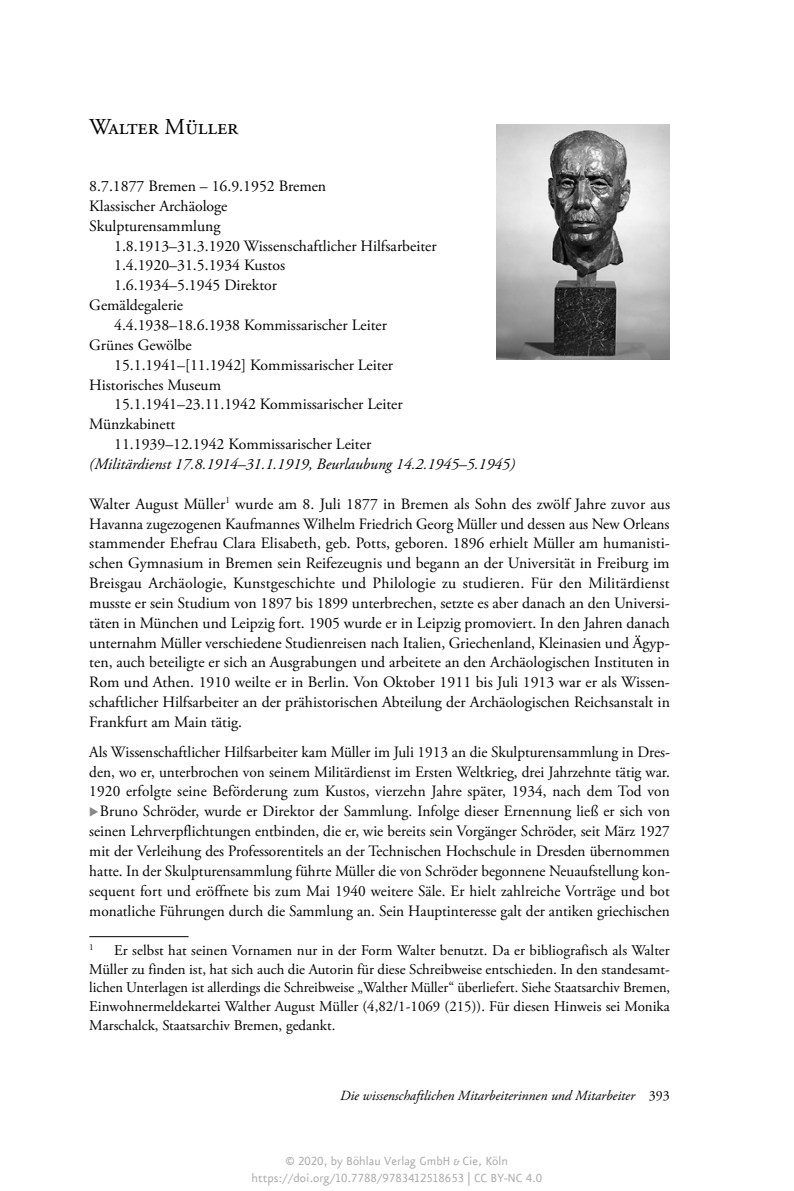
<style>
.page{position:relative;width:794px;height:1191px;background:#fff}
.page>*{position:absolute;margin:0;border:0;box-sizing:border-box;transform-origin:0 0}
.t1{font:22.75px "Adobe Garamond Pro";color:#000}
.t2{font:15.75px/19.8px "Adobe Garamond Pro";color:#000;text-align:justify}
.t3{font:italic 15.75px "Adobe Garamond Pro";color:#000}
.t4{font:14.88px/18.6px "Adobe Garamond Pro";color:#000;text-align:justify}
.t5{font:14px/16.8px "VR Eureka Sans";color:#ababab;text-align:center}
.t6{font:italic 14px "Adobe Garamond Pro";color:#000}
.t7{font:9.1px "Adobe Garamond Pro";color:#000}
.s1{color:#878786}
.s2{font-style:normal}
</style>
<div class="page">
<hr style="left:89px;top:936px;width:100px;height:1px;background:#000">
<img style="left:496px;top:124px;width:174px;height:236px">
<h1 class="t1" style="left:89px;top:113px;width:150px">Walter Müller</h1>
<p class="t2" style="left:89px;top:177px;width:238px;text-align:left">8.7.1877 Bremen – 16.9.1952 Bremen<br>Klassischer Archäologe<br>Skulpturensammlung</p>
<p class="t2" style="left:114px;top:236px;width:324px">1.8.1913–31.3.1920 Wissenschaftlicher Hilfsarbeiter</p>
<p class="t2" style="left:114px;top:256px;width:172px">1.4.1920–31.5.1934 Kustos</p>
<p class="t2" style="left:114px;top:276px;width:165px">1.6.1934–5.1945 Direktor</p>
<p class="t2" style="left:89px;top:296px;width:95px">Gemäldegalerie</p>
<p class="t2" style="left:114px;top:316px;width:274px">4.4.1938–18.6.1938 Kommissarischer Leiter</p>
<p class="t2" style="left:89px;top:335px;width:104px">Grünes Gewölbe</p>
<p class="t2" style="left:114px;top:355px;width:280px">15.1.1941–[11.1942] Kommissarischer Leiter</p>
<p class="t2" style="left:89px;top:375px;width:133px">Historisches Museum</p>
<p class="t2" style="left:114px;top:395px;width:290px">15.1.1941–23.11.1942 Kommissarischer Leiter</p>
<p class="t2" style="left:89px;top:415px;width:88px">Münzkabinett</p>
<p class="t2" style="left:114px;top:435px;width:259px">11.1939–12.1942 Kommissarischer Leiter</p>
<p class="t3" style="left:89px;top:454px;width:427px">(Militärdienst 17.8.1914–31.1.1919, Beurlaubung 14.2.1945–5.1945)</p>
<p class="t2" style="left:89px;top:494px;width:582px">Walter August Müller<sup>1</sup> wurde am 8. Juli 1877 in Bremen als Sohn des zwölf Jahre zuvor aus Havanna zugezogenen Kaufmannes Wilhelm Friedrich Georg Müller und dessen aus New Orleans stammender Ehefrau Clara Elisabeth, geb. Potts, geboren. 1896 erhielt Müller am humanisti&shy;schen Gymnasium in Bremen sein Reifezeugnis und begann an der Universität in Freiburg im Breisgau Archäologie, Kunstgeschichte und Philologie zu studieren. Für den Militärdienst musste er sein Studium von 1897 bis 1899 unterbrechen, setzte es aber danach an den Universi&shy;täten in München und Leipzig fort. 1905 wurde er in Leipzig promoviert. In den Jahren danach unternahm Müller verschiedene Studienreisen nach Italien, Griechenland, Kleinasien und Ägyp&shy;ten, auch beteiligte er sich an Ausgrabungen und arbeitete an den Archäologischen Instituten in Rom und Athen. 1910 weilte er in Berlin. Von Oktober 1911 bis Juli 1913 war er als Wissen&shy;schaftlicher Hilfsarbeiter an der prähistorischen Abteilung der Archäologischen Reichsanstalt in Frankfurt am Main tätig.</p>
<p class="t2" style="left:89px;top:742px;width:582px">Als Wissenschaftlicher Hilfsarbeiter kam Müller im Juli 1913 an die Skulpturensammlung in Dres&shy;den, wo er, unterbrochen von seinem Militärdienst im Ersten Weltkrieg, drei Jahrzehnte tätig war.<br>1920 erfolgte seine Beförderung zum Kustos, vierzehn Jahre später, 1934, nach dem Tod von <span class="s1">▶</span>Bruno Schröder, wurde er Direktor der Sammlung. Infolge dieser Ernennung ließ er sich von seinen Lehrverpflichtungen entbinden, die er, wie bereits sein Vorgänger Schröder, seit März 1927 mit der Verleihung des Professorentitels an der Technischen Hochschule in Dresden übernommen hatte. In der Skulpturensammlung führte Müller die von Schröder begonnene Neuaufstellung kon&shy;sequent fort und eröffnete bis zum Mai 1940 weitere Säle. Er hielt zahlreiche Vorträge und bot monatliche Führungen durch die Sammlung an. Sein Hauptinteresse galt der antiken griechischen</p>
<p class="t7" style="left:89px;top:941px;width:6px">1</p>
<p class="t4" style="left:89px;top:941px;width:582px;text-indent:25px">Er selbst hat seinen Vornamen nur in der Form Walter benutzt. Da er bibliografisch als Walter Müller zu finden ist, hat sich auch die Autorin für diese Schreibweise entschieden. In den standesamt&shy;lichen Unterlagen ist allerdings die Schreibweise „Walther Müller“ überliefert. Siehe Staatsarchiv Bremen, Einwohnermeldekartei Walther August Müller (4,82/1-1069 (215)). Für diesen Hinweis sei Monika Marschalck, Staatsarchiv Bremen, gedankt.</p>
<p class="t6" style="left:340px;top:1087px;width:331px">Die wissenschaftlichen Mitarbeiterinnen und Mitarbeiter <span class="s2">393</span></p>
<p class="t5" style="left:252px;top:1153px;width:292px">© 2020, by Böhlau Verlag GmbH &amp; Cie, Köln https://doi.org/10.7788/9783412518653 | CC BY-NC 4.0</p>
</div>
